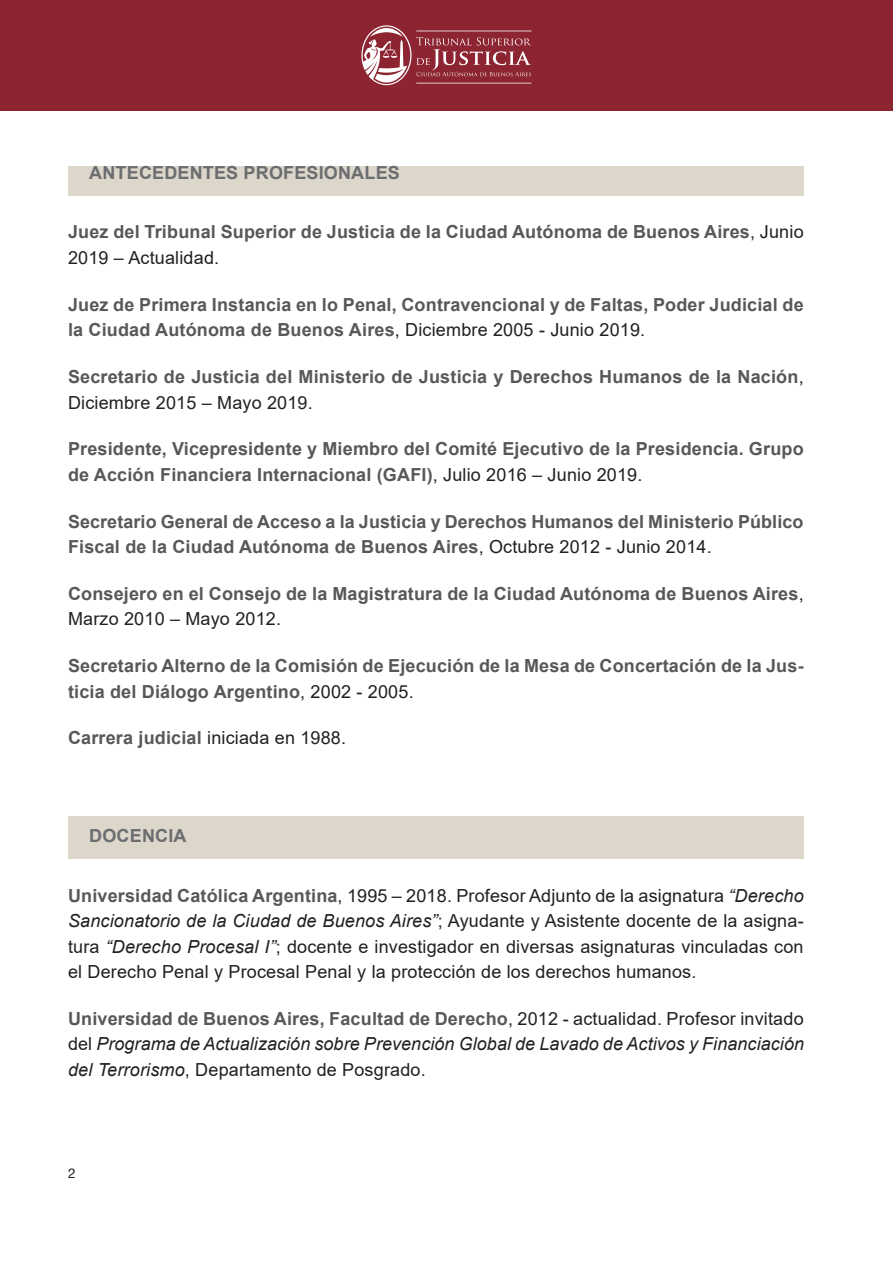
<style>
.page{position:relative;width:893px;height:1263px;background:#fff}
.page>*{position:absolute;margin:0;border:0;box-sizing:border-box;transform-origin:0 0}
.Texto{font:700 18px/25.5px "Arial";letter-spacing:.01em;color:#57585a}
.Texto-2{font:18px/25.5px "Arial";letter-spacing:.01em;color:#231f20;text-align:justify}
.Texto-3{font:italic 18px/25.5px "Arial";letter-spacing:.005em;color:#231f20;text-align:justify}
.Destacado{font:700 18px "Arial";letter-spacing:.01em;color:#6c6d70}
.t1{font:13.5px "Helvetica Neue LT Std";color:#231f20}
.s1{font-weight:400;color:#231f20}
.s2{font-weight:700;color:#57585a}
.s3{font-style:italic}
.s4{font-weight:700;font-style:normal;color:#57585a}
.s5{font-style:normal}
</style>
<div class="page">
<div style="left:0;top:0;width:893px;height:111px;background:#8d2431"></div>
<svg style="left:361px;top:25px;width:170px;height:60px"></svg>
<div style="left:68px;top:166px;width:736px;height:29px;background:#dcd6cb"></div>
<div style="left:68px;top:816px;width:736px;height:43px;background:#dcd6cb"></div>
<p class="Destacado" style="left:89px;top:160px;width:312px">ANTECEDENTES PROFESIONALES</p>
<p class="Texto" style="left:68px;top:220px;width:737px">Juez del Tribunal Superior de Justicia de la Ciudad Autónoma de Buenos Aires<span class="s1">, Junio<br>2019 – Actualidad.</span></p>
<p class="Texto" style="left:68px;top:292px;width:737px">Juez de Primera Instancia en lo Penal, Contravencional y de Faltas, Poder Judicial de la Ciudad Autónoma de Buenos Aires<span class="s1">, Diciembre 2005 - Junio 2019.</span></p>
<p class="Texto" style="left:68px;top:364px;width:737px">Secretario de Justicia del Ministerio de Justicia y Derechos Humanos de la Nación<span class="s1">,<br>Diciembre 2015 – Mayo 2019.</span></p>
<p class="Texto" style="left:68px;top:436px;width:737px">Presidente, Vicepresidente y Miembro del Comité Ejecutivo de la Presidencia. Grupo de Acción Financiera Internacional (GAFI)<span class="s1">, Julio 2016 – Junio 2019.</span></p>
<p class="Texto" style="left:68px;top:509px;width:737px">Secretario General de Acceso a la Justicia y Derechos Humanos del Ministerio Público<br>Fiscal de la Ciudad Autónoma de Buenos Aires<span class="s1">, Octubre 2012 - Junio 2014.</span></p>
<p class="Texto" style="left:68px;top:581px;width:737px">Consejero en el Consejo de la Magistratura de la Ciudad Autónoma de Buenos Aires<span class="s1">,<br>Marzo 2010 – Mayo 2012.</span></p>
<p class="Texto" style="left:68px;top:653px;width:737px">Secretario Alterno de la Comisión de Ejecución de la Mesa de Concertación de la Jus&shy;ticia del Diálogo Argentino<span class="s1">, 2002 - 2005.</span></p>
<p class="Texto" style="left:68px;top:725px;width:280px">Carrera judicial <span class="s1">iniciada en 1988.</span></p>
<p class="Destacado" style="left:89px;top:823px;width:99px">DOCENCIA</p>
<p class="Texto-2" style="left:68px;top:882px;width:737px"><span class="s2">Universidad Católica Argentina</span>, 1995 – 2018. Profesor Adjunto de la asignatura <span class="s3">“Derecho Sancionatorio de la Ciudad de Buenos Aires”</span>; Ayudante y Asistente docente de la asigna&shy;tura <span class="s3">“Derecho Procesal I”</span>; docente e investigador en diversas asignaturas vinculadas con el Derecho Penal y Procesal Penal y la protección de los derechos humanos.</p>
<p class="Texto-3" style="left:68px;top:1006px;width:737px"><span class="s4">Universidad de Buenos Aires, Facultad de Derecho</span><span class="s5">, 2012 - actualidad. Profesor invitado del</span> Programa de Actualización sobre Prevención Global de Lavado de Activos y Financiación del Terrorismo<span class="s5">, Departamento de Posgrado.</span></p>
<p class="t1" style="left:68px;top:1165px;width:9px">2</p>
</div>
